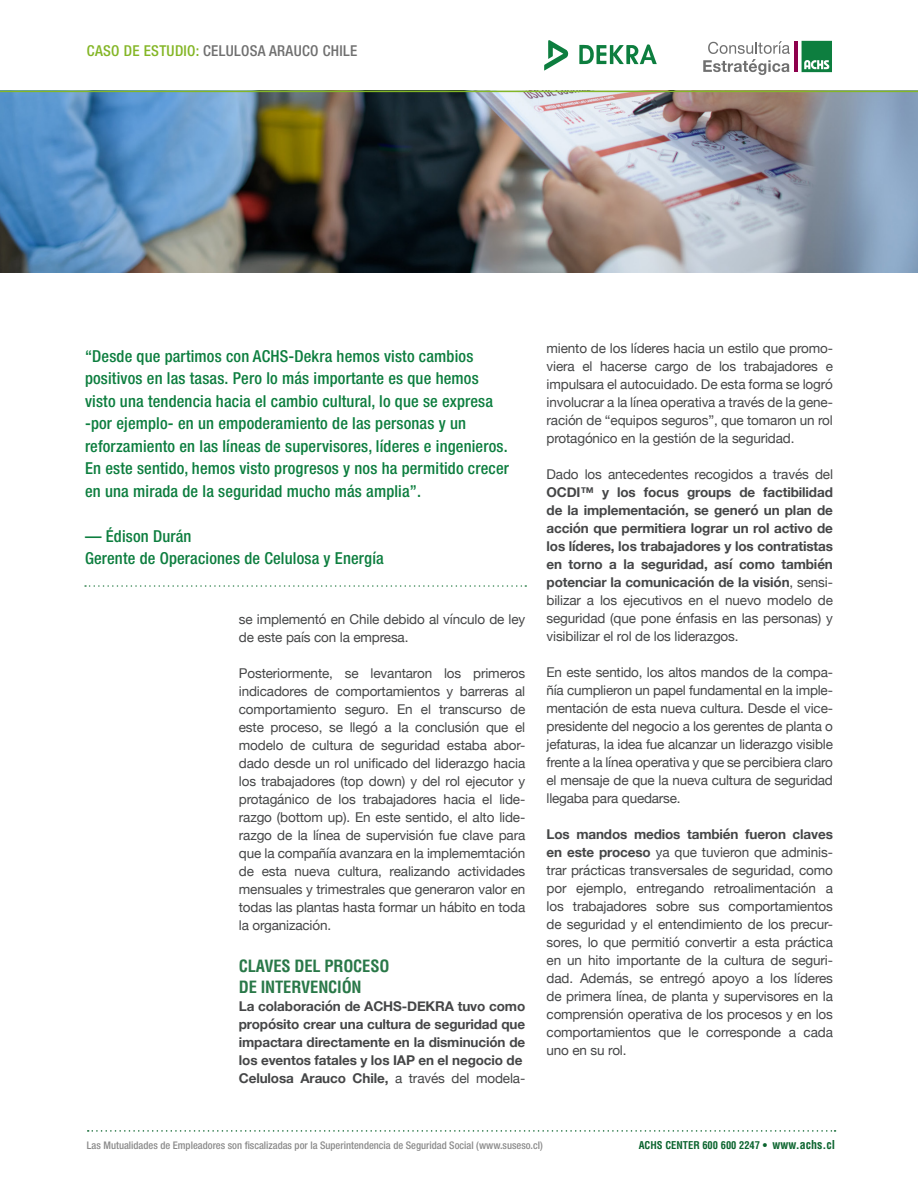
<style>
.page{position:relative;width:918px;height:1188px;background:#fff}
.page>*{position:absolute;margin:0;border:0;box-sizing:border-box;transform-origin:0 0}
.t1{font:500 condensed 16.5px/22.5px "Helvetica Neue LT Std";letter-spacing:.01em;color:#0d7e3f}
.t2{font:700 condensed 16.5px/21px "Helvetica LT Std";letter-spacing:-.01em;color:#297848}
.t3{font:500 condensed 15px "Helvetica Neue LT Std";letter-spacing:.02em;color:#707070}
.t4{font:13.5px/18px "Helvetica Neue";letter-spacing:-.01em;color:#454647;text-align:justify}
.t5{font:700 13.5px/18px "Helvetica Neue";letter-spacing:-.01em;color:#454647}
.t6{font:500 condensed 10.5px "Helvetica Neue LT Std";color:#8a8a8a}
.t7{font:700 condensed 10.5px "Helvetica LT Std";color:#0c652f}
.s1{color:#84b626}
.s2{font-weight:400}
.s3{font-weight:700}
.s4{font-size:12px}
</style>
<div class="page">
<svg style="left:88px;top:1130px;width:748px;height:2px"></svg>
<img style="left:0;top:92px;width:918px;height:181px">
<hr style="left:0;top:91px;width:918px;height:1px;background:#84b626">
<svg style="left:802px;top:41px;width:30px;height:31px"></svg>
<hr style="left:794px;top:41px;width:4px;height:31px;background:#8d004c">
<svg style="left:703px;top:41px;width:87px;height:34px"></svg>
<svg style="left:544px;top:40px;width:25px;height:31px"></svg>
<svg style="left:579px;top:44px;width:78px;height:20px"></svg>
<svg style="left:85px;top:585px;width:441px;height:2px"></svg>
<p class="t3" style="left:87px;top:42px;width:272px"><span class="s1">CASO DE ESTUDIO:</span> CELULOSA ARAUCO CHILE</p>
<p class="t1" style="left:85px;top:344px;width:425px">“Desde que partimos con ACHS-Dekra hemos visto cambios positivos en las tasas. Pero lo más importante es que hemos visto una tendencia hacia el cambio cultural, lo que se expresa -por ejemplo- en un empoderamiento de las personas y un reforzamiento en las líneas de supervisores, líderes e ingenieros.<br>En este sentido, hemos visto progresos y nos ha permitido crecer en una mirada de la seguridad mucho más amplia”.</p>
<p class="t1" style="left:85px;top:524px;width:300px">— Édison Durán<br>Gerente de Operaciones de Celulosa y Energía</p>
<p class="t4" style="left:239px;top:611px;width:288px">se implementó en Chile debido al vínculo de ley de este país con la empresa.</p>
<p class="t4" style="left:239px;top:665px;width:288px">Posteriormente, se levantaron los primeros indicadores de comportamientos y barreras al comportamiento seguro. En el transcurso de este proceso, se llegó a la conclusión que el modelo de cultura de seguridad estaba abor&shy;dado desde un rol unificado del liderazgo hacia los trabajadores (top down) y del rol ejecutor y protagánico de los trabajadores hacia el lide&shy;razgo (bottom up). En este sentido, el alto lide&shy;razgo de la línea de supervisión fue clave para que la compañía avanzara en la implememtación de esta nueva cultura, realizando actividades mensuales y trimestrales que generaron valor en todas las plantas hasta formar un hábito en toda la organización.</p>
<p class="t2" style="left:239px;top:955px;width:152px">CLAVES DEL PROCESO<br>DE INTERVENCIÓN</p>
<p class="t5" style="left:239px;top:998px;width:288px">La colaboración de ACHS-DEKRA tuvo como propósito crear una cultura de seguridad que impactara directamente en la disminución de los eventos fatales y los IAP en el negocio de Celulosa Arauco Chile, <span class="s2">a través del modela-</span></p>
<p class="t4" style="left:547px;top:340px;width:288px">miento de los líderes hacia un estilo que promo&shy;viera el hacerse cargo de los trabajadores e impulsara el autocuidado. De esta forma se logró involucrar a la línea operativa a través de la gene&shy;ración de “equipos seguros”, que tomaron un rol protagónico en la gestión de la seguridad.</p>
<p class="t4" style="left:547px;top:466px;width:288px">Dado los antecedentes recogidos a través del</p>
<p class="t5" style="left:547px;top:483px;width:288px;text-align:justify">OCDI™ y los focus groups de factibilidad de la implementación, se generó un plan de acción que permitiera lograr un rol activo de los líderes, los trabajadores y los contratistas en torno a la seguridad, así como también potenciar la comunicación de la visión<span class="s2">, sensi&shy;bilizar a los ejecutivos en el nuevo modelo de seguridad (que pone énfasis en las personas) y visibilizar el rol de los liderazgos.</span></p>
<p class="t4" style="left:547px;top:664px;width:288px">En este sentido, los altos mandos de la compa&shy;ñía cumplieron un papel fundamental en la imple&shy;mentación de esta nueva cultura. Desde el vice&shy;presidente del negocio a los gerentes de planta o jefaturas, la idea fue alcanzar un liderazgo visible frente a la línea operativa y que se percibiera claro el mensaje de que la nueva cultura de seguridad llegaba para quedarse.</p>
<p class="t4" style="left:547px;top:826px;width:288px"><span class="s3">Los mandos medios también fueron claves en este proceso</span> ya que tuvieron que adminis&shy;trar prácticas transversales de seguridad, como por ejemplo, entregando retroalimentación a los trabajadores sobre sus comportamientos de seguridad y el entendimiento de los precur&shy;sores, lo que permitió convertir a esta práctica en un hito importante de la cultura de seguri&shy;dad. Además, se entregó apoyo a los líderes de primera línea, de planta y supervisores en la comprensión operativa de los procesos y en los comportamientos que le corresponde a cada uno en su rol.</p>
<p class="t6" style="left:87px;top:1139px;width:457px">Las Mutualidades de Empleadores son fiscalizadas por la Superintendencia de Seguridad Social (www.suseso.cl)</p>
<p class="t7" style="left:639px;top:1138px;width:198px">ACHS CENTER 600 600 2247 • <span class="s4">www.achs.cl</span></p>
</div>
